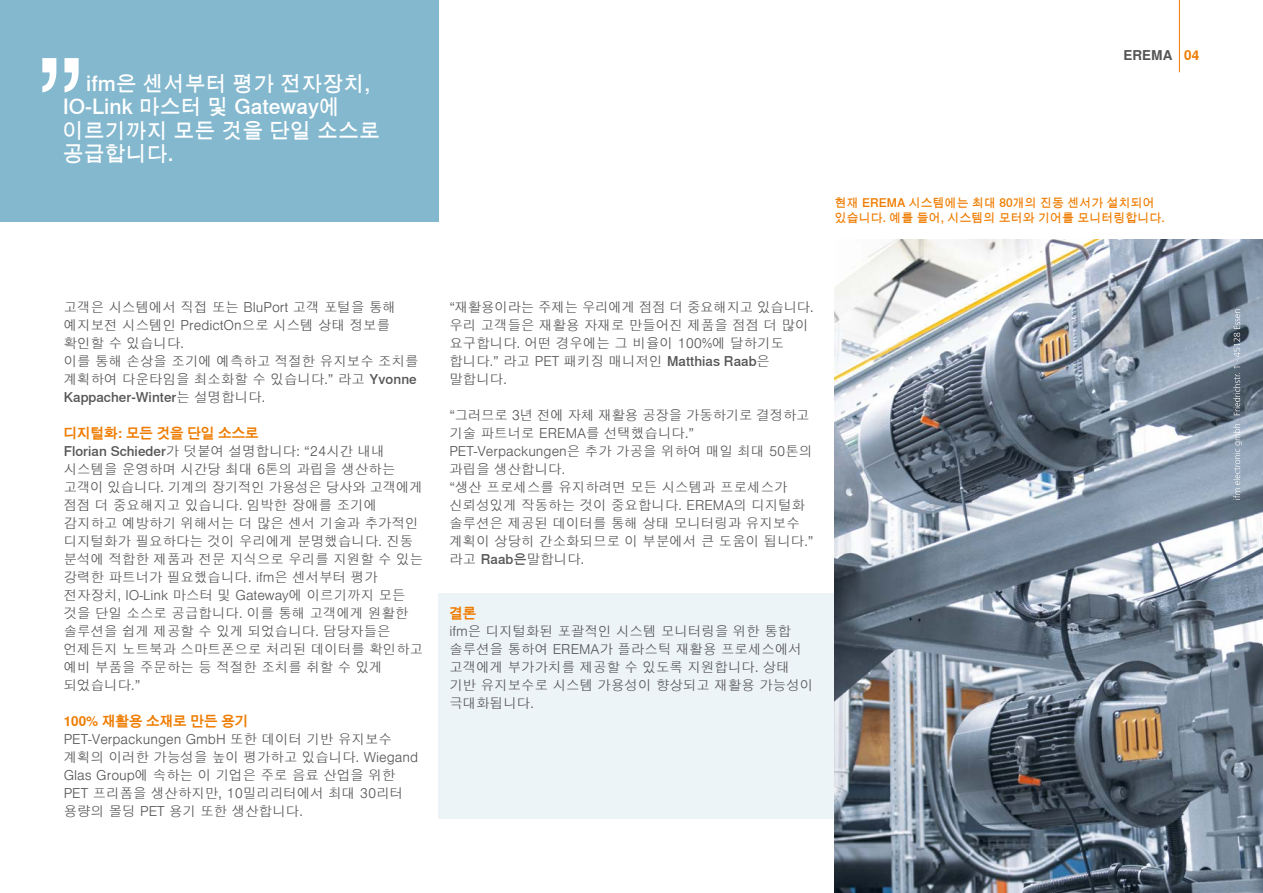
<style>
.page{position:relative;width:1263px;height:893px;background:#fff}
.page>*{position:absolute;margin:0;border:0;box-sizing:border-box;transform-origin:0 0}
.Zitat{font:500 21px/23.4px "Nimbus Sans Global";color:#fff}
.Fließtext_9pt_verschachtelt{font:300 13.5px/18px "Nimbus Sans Global";color:#565656}
.Fließtext_9pt_headline_orange{font:700 13.5px "Nimbus Sans Global";color:#ef7c00}
.t1{font:700 13.5px "Nimbus Sans Global";color:#565656}
.Bildunterschrift_libü{font:500 12px/14.9px "Nimbus Sans Global";color:#ef7c00}
.s1{color:#ef7c00}
.s2{font-weight:500}
</style>
<div class="page">
<div style="left:439px;top:593px;width:405px;height:225px;background:#edf4f8"></div>
<div style="left:0;top:0;width:439px;height:221px;background:#83b8ce"></div>
<svg style="left:42px;top:58px;width:37px;height:34px"></svg>
<img style="left:835px;top:240px;width:428px;height:653px">
<svg style="left:1233px;top:309px;width:9px;height:191px;background:#8e9aa9"></svg>
<hr style="left:1179px;top:0;width:1px;height:72px;background:#ef7c00">
<p class="Zitat" style="left:63px;top:72px;width:319px;text-indent:23px">ifm은 센서부터 평가 전자장치,<br>IO-Link 마스터 및 Gateway에 이르기까지 모든 것을 단일 소스로 공급합니다.</p>
<p class="t1" style="left:1124px;top:47px;width:77px">EREMA <span class="s1">04</span></p>
<p class="Bildunterschrift_libü" style="left:835px;top:195px;width:332px">현재 EREMA 시스템에는 최대 80개의 진동 센서가 설치되어 있습니다. 예를 들어, 시스템의 모터와 기어를 모니터링합니다.</p>
<p class="Fließtext_9pt_verschachtelt" style="left:64px;top:298px;width:356px">고객은 시스템에서 직접 또는 BluPort 고객 포털을 통해 예지보전 시스템인 PredictOn으로 시스템 상태 정보를 확인할 수 있습니다.<br>이를 통해 손상을 조기에 예측하고 적절한 유지보수 조치를 계획하여 다운타임을 최소화할 수 있습니다.” 라고 <span class="s2">Yvonne<br>Kappacher-Winter</span>는 설명합니다.</p>
<p class="Fließtext_9pt_headline_orange" style="left:64px;top:425px;width:197px">디지털화: 모든 것을 단일 소스로</p>
<p class="Fließtext_9pt_verschachtelt" style="left:64px;top:442px;width:361px"><span class="s2">Florian Schieder</span>가 덧붙여 설명합니다: “24시간 내내 시스템을 운영하며 시간당 최대 6톤의 과립을 생산하는 고객이 있습니다. 기계의 장기적인 가용성은 당사와 고객에게 점점 더 중요해지고 있습니다. 임박한 장애를 조기에 감지하고 예방하기 위해서는 더 많은 센서 기술과 추가적인 디지털화가 필요하다는 것이 우리에게 분명했습니다. 진동 분석에 적합한 제품과 전문 지식으로 우리를 지원할 수 있는 강력한 파트너가 필요했습니다. ifm은 센서부터 평가 전자장치, IO-Link 마스터 및 Gateway에 이르기까지 모든 것을 단일 소스로 공급합니다. 이를 통해 고객에게 원활한 솔루션을 쉽게 제공할 수 있게 되었습니다. 담당자들은 언제든지 노트북과 스마트폰으로 처리된 데이터를 확인하고 예비 부품을 주문하는 등 적절한 조치를 취할 수 있게 되었습니다.”</p>
<p class="Fließtext_9pt_headline_orange" style="left:64px;top:713px;width:186px">100% 재활용 소재로 만든 용기</p>
<p class="Fließtext_9pt_verschachtelt" style="left:64px;top:730px;width:356px">PET-Verpackungen GmbH 또한 데이터 기반 유지보수 계획의 이러한 가능성을 높이 평가하고 있습니다. Wiegand<br>Glas Group에 속하는 이 기업은 주로 음료 산업을 위한<br>PET 프리폼을 생산하지만, 10밀리리터에서 최대 30리터 용량의 몰딩 PET 용기 또한 생산합니다.</p>
<p class="Fließtext_9pt_verschachtelt" style="left:449px;top:298px;width:366px">“재활용이라는 주제는 우리에게 점점 더 중요해지고 있습니다. 우리 고객들은 재활용 자재로 만들어진 제품을 점점 더 많이 요구합니다. 어떤 경우에는 그 비율이 100%에 달하기도 합니다.” 라고 PET 패키징 매니저인 <span class="s2">Matthias Raab</span>은 말합니다.</p>
<p class="Fließtext_9pt_verschachtelt" style="left:449px;top:406px;width:366px">“그러므로 3년 전에 자체 재활용 공장을 가동하기로 결정하고 기술 파트너로 EREMA를 선택했습니다.”<br>PET-Verpackungen은 추가 가공을 위하여 매일 최대 50톤의 과립을 생산합니다.<br>“생산 프로세스를 유지하려면 모든 시스템과 프로세스가 신뢰성있게 작동하는 것이 중요합니다. EREMA의 디지털화 솔루션은 제공된 데이터를 통해 상태 모니터링과 유지보수 계획이 상당히 간소화되므로 이 부분에서 큰 도움이 됩니다.” 라고 <span class="s2">Raab은</span>말합니다.</p>
<p class="Fließtext_9pt_headline_orange" style="left:449px;top:605px;width:28px">결론</p>
<p class="Fließtext_9pt_verschachtelt" style="left:449px;top:622px;width:366px">ifm은 디지털화된 포괄적인 시스템 모니터링을 위한 통합 솔루션을 통하여 EREMA가 플라스틱 재활용 프로세스에서 고객에게 부가가치를 제공할 수 있도록 지원합니다. 상태 기반 유지보수로 시스템 가용성이 향상되고 재활용 가능성이 극대화됩니다.</p>
</div>
